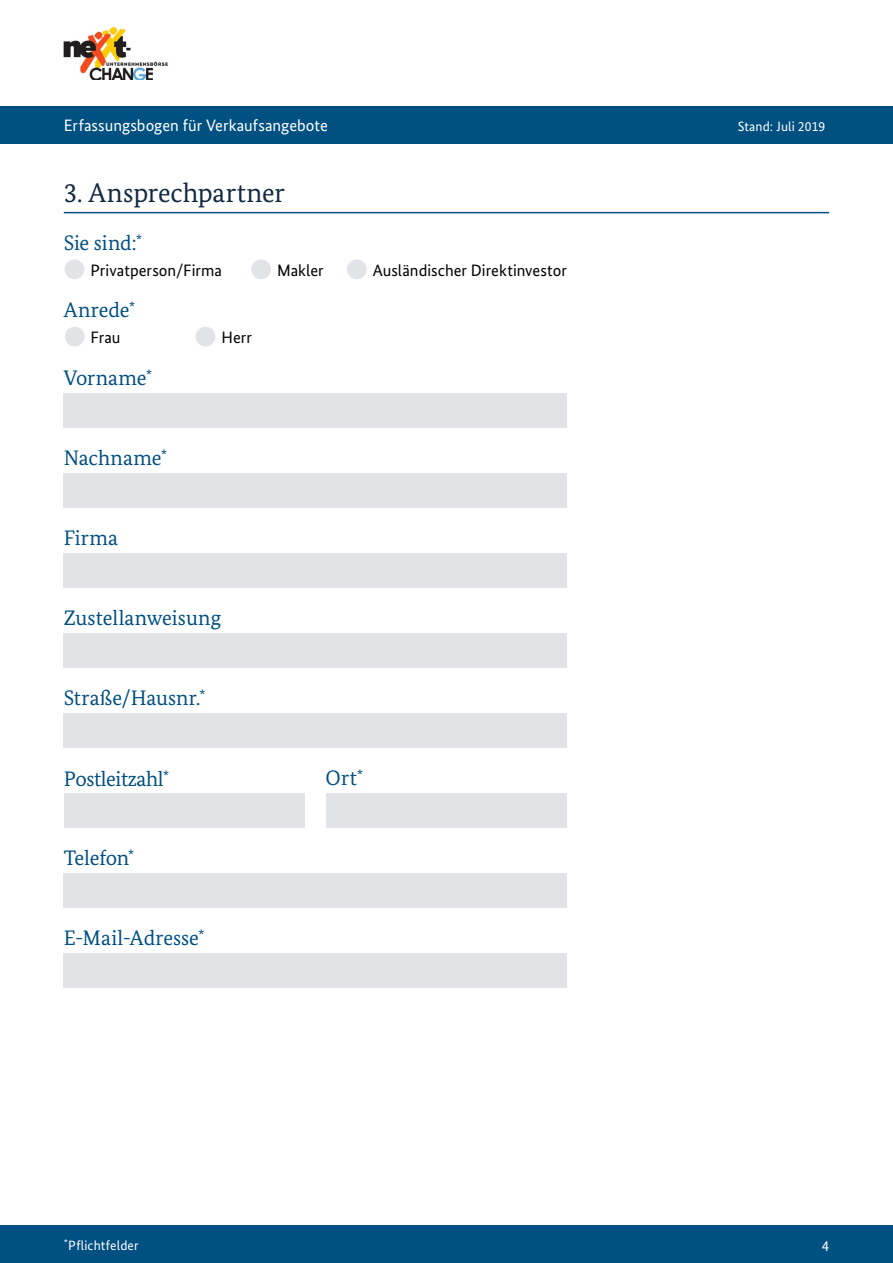
<style>
.page{position:relative;width:893px;height:1263px;background:#fff}
.page>*{position:absolute;margin:0;border:0;box-sizing:border-box;transform-origin:0 0}
.t1{font:27px "Bundes Serif";letter-spacing:-.005em;color:#11293f}
.t2{font:21px "Bundes Serif";letter-spacing:-.005em;color:#005081}
.p-Absatz{font:16.5px "Bundes Sans";color:#000}
.t3{font:16.5px "Bundes Sans";color:#fff}
.t4{font:15px "Bundes Sans";color:#fff}
.t5{font:13.5px "Bundes Sans";letter-spacing:.01em;color:#fff}
</style>
<div class="page">
<div style="left:64px;top:713px;width:503px;height:34px;background:#e1e3e6"></div>
<div style="left:64px;top:874px;width:503px;height:34px;background:#e1e3e6"></div>
<div style="left:64px;top:553px;width:503px;height:34px;background:#e1e3e6"></div>
<div style="left:64px;top:393px;width:503px;height:34px;background:#e1e3e6"></div>
<div style="left:64px;top:794px;width:241px;height:34px;background:#e1e3e6"></div>
<div style="left:326px;top:794px;width:241px;height:34px;background:#e1e3e6"></div>
<div style="left:64px;top:954px;width:503px;height:34px;background:#e1e3e6"></div>
<div style="left:64px;top:633px;width:503px;height:34px;background:#e1e3e6"></div>
<div style="left:64px;top:473px;width:503px;height:34px;background:#e1e3e6"></div>
<div style="left:65px;top:259px;width:19px;height:20px;background:#e1e3e6;border-radius:50%"></div>
<div style="left:65px;top:327px;width:20px;height:19px;background:#e1e3e6;border-radius:50%"></div>
<div style="left:196px;top:327px;width:19px;height:19px;background:#e1e3e6;border-radius:50%"></div>
<div style="left:251px;top:259px;width:20px;height:20px;background:#e1e3e6;border-radius:50%"></div>
<div style="left:347px;top:259px;width:20px;height:20px;background:#e1e3e6;border-radius:50%"></div>
<hr style="left:64px;top:212px;width:765px;height:1px;background:#005081">
<div style="left:0;top:106px;width:893px;height:38px;background:#005081"></div>
<div style="left:0;top:1225px;width:893px;height:38px;background:#005081"></div>
<img style="left:64px;top:27px;width:104px;height:53px">
<p class="t3" style="left:64px;top:116px;width:266px">Erfassungsbogen für Verkaufsangebote</p>
<h1 class="t1" style="left:64px;top:176px;width:223px">3. Ansprechpartner</h1>
<h3 class="t2" style="left:64px;top:230px;width:80px">Sie sind:<sup>*</sup></h3>
<p class="p-Absatz" style="left:90px;top:260px;width:133px">Privatperson/Firma</p>
<p class="p-Absatz" style="left:277px;top:260px;width:48px">Makler</p>
<p class="p-Absatz" style="left:373px;top:260px;width:196px">Ausländischer Direktinvestor</p>
<h3 class="t2" style="left:64px;top:297px;width:73px">Anrede<sup>*</sup></h3>
<p class="p-Absatz" style="left:90px;top:327px;width:32px">Frau</p>
<p class="p-Absatz" style="left:221px;top:327px;width:32px">Herr</p>
<h3 class="t2" style="left:64px;top:365px;width:90px">Vorname<sup>*</sup></h3>
<h3 class="t2" style="left:64px;top:445px;width:105px">Nachname<sup>*</sup></h3>
<h3 class="t2" style="left:64px;top:525px;width:56px">Firma</h3>
<h3 class="t2" style="left:64px;top:605px;width:159px">Zustellanweisung</h3>
<h3 class="t2" style="left:64px;top:685px;width:143px">Straße/Hausnr.<sup>*</sup></h3>
<h3 class="t2" style="left:64px;top:765px;width:107px">Postleitzahl<sup>*</sup></h3>
<h3 class="t2" style="left:64px;top:845px;width:72px">Telefon<sup>*</sup></h3>
<h3 class="t2" style="left:64px;top:925px;width:142px">E-Mail-Adresse<sup>*</sup></h3>
<p class="t5" style="left:64px;top:1237px;width:76px"><sup>*</sup>Pflichtfelder</p>
<h3 class="t2" style="left:326px;top:765px;width:39px">Ort<sup>*</sup></h3>
<p class="t5" style="left:738px;top:118px;width:89px">Stand: Juli 2019</p>
<p class="t4" style="left:822px;top:1236px;width:9px">4</p>
</div>
